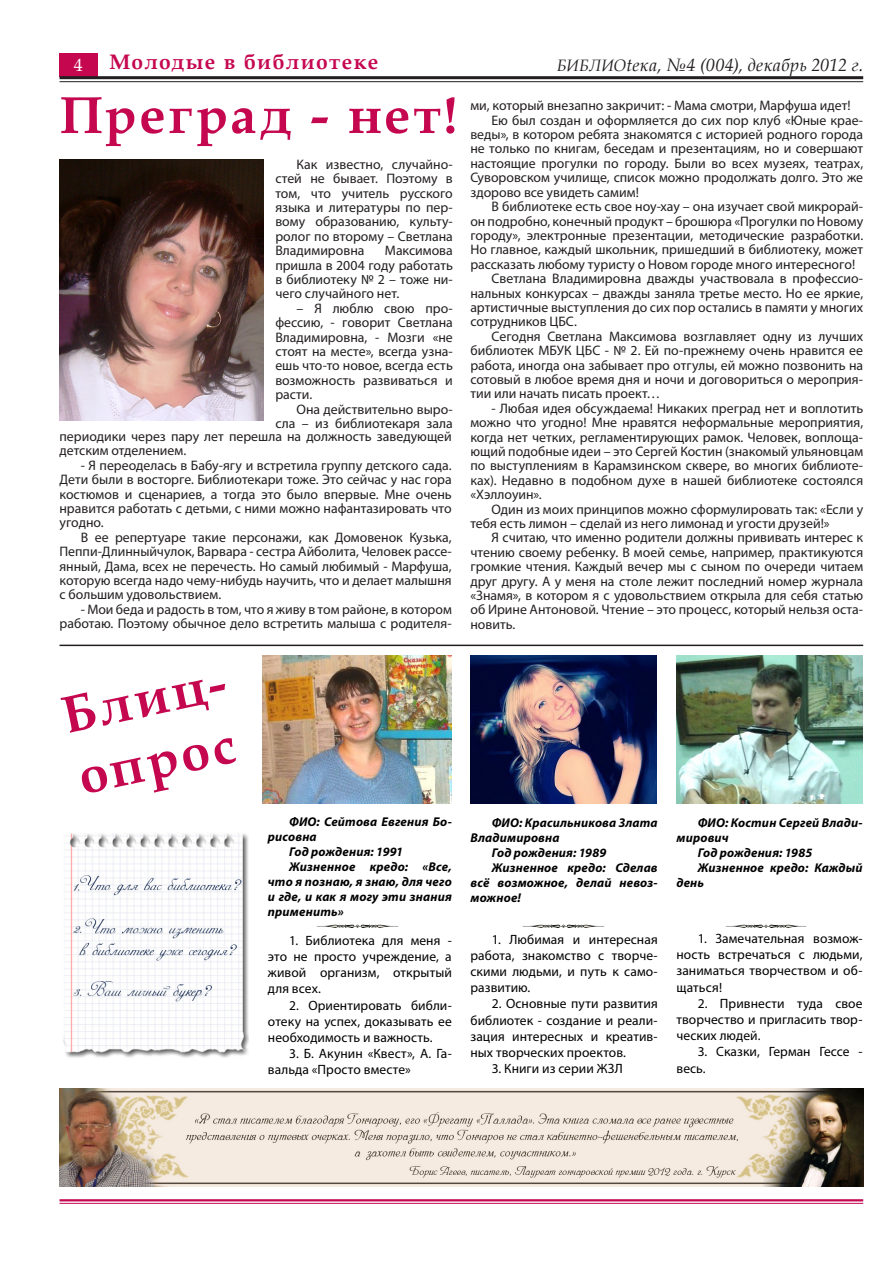
<style>
.page{position:relative;width:893px;height:1263px;background:#fff}
.page>*{position:absolute;margin:0;border:0;box-sizing:border-box;transform-origin:0 0}
.Заголовок{font:700 52.5px "Book Antiqua";letter-spacing:.05em;color:#c50750}
.Заголовок-2{font:700 21px "Book Antiqua";letter-spacing:.065em;color:#c50750}
.t1{font:italic 18px "Book Antiqua";letter-spacing:.02em;color:#231f20}
.t2{font:18px "Book Antiqua";color:#fff}
.Заголовок-3{font:13.8px/14.4px "Myriad Pro";color:#231f20;text-align:justify}
.Заголовок-4{font:13.5px/16.2px "Myriad Pro";letter-spacing:.005em;color:#000;text-align:justify}
.Заголовок-5{font:italic 700 12.75px/15px "Myriad Pro";letter-spacing:.01em;color:#000}
.s1{font-size:16.5px}
</style>
<div class="page">
<div style="left:60px;top:53px;width:38px;height:23px;background:#c50750"></div>
<hr style="left:60px;top:76px;width:803px;height:3px;background:#231f20">
<hr style="left:60px;top:81px;width:803px;height:1px;background:#231f20">
<hr style="left:60px;top:1199px;width:803px;height:2px;background:#c50750">
<hr style="left:60px;top:1203px;width:803px;height:1px;background:#c50750">
<img style="left:60px;top:1088px;width:803px;height:98px">
<img style="left:60px;top:159px;width:204px;height:262px">
<hr style="left:60px;top:645px;width:803px;height:1px;background:#231f20">
<img style="left:63px;top:833px;width:186px;height:225px">
<img style="left:470px;top:656px;width:186px;height:148px">
<img style="left:676px;top:656px;width:186px;height:148px">
<img style="left:263px;top:656px;width:189px;height:148px">
<img style="left:316px;top:924px;width:83px;height:4px">
<img style="left:522px;top:924px;width:83px;height:4px">
<img style="left:725px;top:924px;width:82px;height:4px">
<p class="Заголовок-2" style="left:109px;top:48px;width:270px">Молодые в библиотеке</p>
<h3 class="t2" style="left:74px;top:52px;width:10px">4</h3>
<h3 class="t1" style="left:557px;top:52px;width:308px"><span class="s1">БИБЛИО</span>tека, №4 (004), декабрь 2012 г.</h3>
<p class="Заголовок" style="left:60px;top:79px;width:400px">Преград - нет!</p>
<p class="Заголовок-3" style="left:470px;top:98px;width:382px">ми, который внезапно закричит: - Мама смотри, Марфуша идет!</p>
<p class="Заголовок-3" style="left:470px;top:113px;width:394px;text-indent:21px">Ею был создан и оформляется до сих пор клуб «Юные крае&shy;веды», в котором ребята знакомятся с историей родного города не только по книгам, беседам и презентациям, но и совершают настоящие прогулки по городу. Были во всех музеях, театрах, Суворовском училище, список можно продолжать долго. Это же здорово все увидеть самим!</p>
<p class="Заголовок-3" style="left:470px;top:199px;width:394px;text-indent:21px">В библиотеке есть свое ноу-хау – она изучает свой микрорай&shy;он подробно, конечный продукт – брошюра «Прогулки по Новому городу», электронные презентации, методические разработки.<br>Но главное, каждый школьник, пришедший в библиотеку, может рассказать любому туристу о Новом городе много интересного!</p>
<p class="Заголовок-3" style="left:470px;top:271px;width:394px;text-indent:21px">Светлана Владимировна дважды участвовала в профессио&shy;нальных конкурсах – дважды заняла третье место. Но ее яркие, артистичные выступления до сих пор остались в памяти у многих сотрудников ЦБС.</p>
<p class="Заголовок-3" style="left:470px;top:329px;width:394px;text-indent:21px">Сегодня Светлана Максимова возглавляет одну из лучших библиотек МБУК ЦБС - № 2. Ей по-прежнему очень нравится ее работа, иногда она забывает про отгулы, ей можно позвонить на сотовый в любое время дня и ночи и договориться о мероприя&shy;тии или начать писать проект…</p>
<p class="Заголовок-3" style="left:470px;top:401px;width:394px;text-indent:21px">- Любая идея обсуждаема! Никаких преград нет и воплотить можно что угодно! Мне нравятся неформальные мероприятия, когда нет четких, регламентирующих рамок. Человек, воплоща&shy;ющий подобные идеи – это Сергей Костин (знакомый ульяновцам по выступлениям в Карамзинском сквере, во многих библиоте&shy;ках). Недавно в подобном духе в нашей библиотеке состоялся «Хэллоуин».</p>
<p class="Заголовок-3" style="left:470px;top:501px;width:394px;text-indent:21px">Один из моих принципов можно сформулировать так: «Если у тебя есть лимон – сделай из него лимонад и угости друзей!»</p>
<p class="Заголовок-3" style="left:470px;top:530px;width:394px;text-indent:21px">Я считаю, что именно родители должны прививать интерес к чтению своему ребенку. В моей семье, например, практикуются громкие чтения. Каждый вечер мы с сыном по очереди читаем друг другу. А у меня на столе лежит последний номер журнала «Знамя», в котором я с удовольствием открыла для себя статью об Ирине Антоновой. Чтение – это процесс, который нельзя оста&shy;новить.</p>
<p class="Заголовок-3" style="left:275px;top:157px;width:179px;text-indent:21px">Как известно, случайно&shy;стей не бывает. Поэтому в том, что учитель русского языка и литературы по пер&shy;вому образованию, культу&shy;ролог по второму – Светлана Владимировна</p>
<p class="Заголовок-3" style="left:275px;top:243px;width:179px;text-indent:110px">Максимова пришла в 2004 году работать в библиотеку № 2 – тоже ни&shy;чего случайного нет.</p>
<p class="Заголовок-3" style="left:275px;top:301px;width:179px;text-indent:21px">– Я люблю свою про&shy;фессию, - говорит Светлана Владимировна, - Мозги «не стоят на месте», всегда узна&shy;ешь что-то новое, всегда есть возможность развиваться и расти.</p>
<p class="Заголовок-3" style="left:275px;top:401px;width:179px;text-align:right">Она действительно выро&shy;сла – из библиотекаря зала</p>
<p class="Заголовок-3" style="left:60px;top:429px;width:394px">периодики через пару лет перешла на должность заведующей детским отделением.</p>
<p class="Заголовок-3" style="left:60px;top:458px;width:394px;text-indent:21px">- Я переоделась в Бабу-ягу и встретила группу детского сада.<br>Дети были в восторге. Библиотекари тоже. Это сейчас у нас гора костюмов и сценариев, а тогда это было впервые. Мне очень нравится работать с детьми, с ними можно нафантазировать что угодно.</p>
<p class="Заголовок-3" style="left:60px;top:530px;width:394px;text-indent:21px">В ее репертуаре такие персонажи, как Домовенок Кузька, Пеппи-Длинныйчулок, Варвара - сестра Айболита, Человек рассе&shy;янный, Дама, всех не перечесть. Но самый любимый - Марфуша, которую всегда надо чему-нибудь научить, что и делает малышня с большим удовольствием.</p>
<p class="Заголовок-3" style="left:60px;top:602px;width:394px;text-align:right">- Мои беда и радость в том, что я живу в том районе, в котором работаю. Поэтому обычное дело встретить малыша с родителя-</p>
<p class="Заголовок" style="left:55px;top:681px;width:202px;rotate:-12deg">Блиц-</p>
<p class="Заголовок" style="left:72px;top:742px;width:160px;rotate:-12deg">опрос</p>
<p class="Заголовок-5" style="left:268px;top:814px;width:185px;text-indent:21px">ФИО: Сейтова Евгения Бо&shy;рисовна</p>
<p class="Заголовок-5" style="left:289px;top:844px;width:115px">Год рождения: 1991</p>
<p class="Заголовок-5" style="left:268px;top:859px;width:185px;text-align:justify;text-indent:21px">Жизненное кредо: «Все, что я познаю, я знаю, для чего и где, и как я могу эти знания применить»</p>
<p class="Заголовок-4" style="left:268px;top:932px;width:185px;text-indent:21px">1. Библиотека для меня - это не просто учреждение, а живой организм, открытый для всех.</p>
<p class="Заголовок-4" style="left:268px;top:997px;width:185px;text-indent:21px">2. Ориентировать библи&shy;отеку на успех, доказывать ее необходимость и важность.</p>
<p class="Заголовок-4" style="left:268px;top:1045px;width:185px;text-indent:21px">3. Б. Акунин «Квест», А. Га&shy;вальда «Просто вместе»</p>
<p class="Заголовок-5" style="left:470px;top:815px;width:189px;text-indent:21px">ФИО: Красильникова Злата<br>Владимировна</p>
<p class="Заголовок-5" style="left:492px;top:845px;width:116px">Год рождения: 1989</p>
<p class="Заголовок-5" style="left:470px;top:860px;width:189px;text-align:justify;text-indent:21px">Жизненное кредо: Сделав всё возможное, делай невоз&shy;можное!</p>
<p class="Заголовок-4" style="left:470px;top:931px;width:189px;text-indent:21px">1. Любимая и интересная работа, знакомство с творче&shy;скими людьми, и путь к само&shy;развитию.</p>
<p class="Заголовок-4" style="left:470px;top:995px;width:189px;text-indent:21px">2. Основные пути развития библиотек - создание и реали&shy;зация интересных и креатив&shy;ных творческих проектов.</p>
<p class="Заголовок-4" style="left:492px;top:1060px;width:133px">3. Книги из серии ЖЗЛ</p>
<p class="Заголовок-5" style="left:676px;top:815px;width:188px;text-indent:21px">ФИО: Костин Сергей Влади&shy;мирович</p>
<p class="Заголовок-5" style="left:698px;top:845px;width:116px">Год рождения: 1985</p>
<p class="Заголовок-5" style="left:676px;top:860px;width:188px;text-indent:21px">Жизненное кредо: Каждый день</p>
<p class="Заголовок-4" style="left:676px;top:930px;width:188px;text-indent:21px">1. Замечательная возмож&shy;ность встречаться с людьми, заниматься творчеством и об&shy;щаться!</p>
<p class="Заголовок-4" style="left:676px;top:995px;width:188px;text-indent:21px">2. Привнести туда свое творчество и пригласить твор&shy;ческих людей.</p>
<p class="Заголовок-4" style="left:676px;top:1043px;width:188px;text-indent:21px">3. Сказки, Герман Гессе - весь.</p>
</div>
